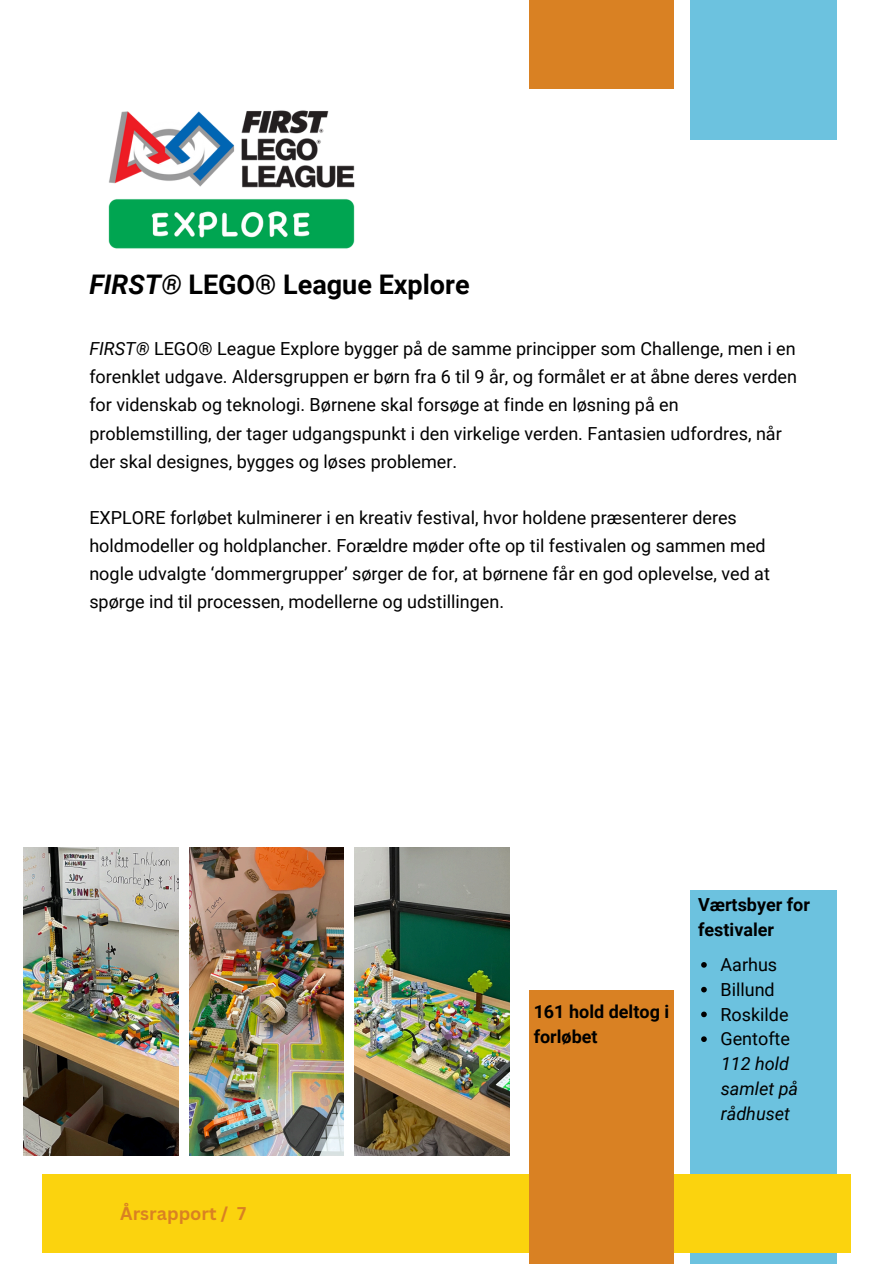
<style>
.page{position:relative;width:894px;height:1264px;background:#fff}
.page>*{position:absolute;margin:0;border:0;box-sizing:border-box;transform-origin:0 0}
.t1{font:700 27px "Roboto";color:#000}
.t2{font:18px/28.2px "Roboto";color:#000}
.t3{font:700 18px/24.8px "Roboto";color:#000}
.t4{font:italic 18px "Roboto";color:#000}
.t5{font:700 18px "Canva Sans";color:#d98123}
.s1{font-style:italic}
</style>
<div class="page">
<div style="left:689px;top:890px;width:146px;height:373px;background:#6cc2df"></div>
<img style="left:108px;top:110px;width:247px;height:139px">
<div style="left:42px;top:1174px;width:808px;height:78px;background:#fbd30e"></div>
<div style="left:529px;top:989px;width:144px;height:274px;background:#d98123"></div>
<div style="left:529px;top:0;width:144px;height:89px;background:#d98123"></div>
<div style="left:689px;top:0;width:146px;height:140px;background:#6cc2df"></div>
<svg style="left:701px;top:962px;width:5px;height:5px"></svg>
<svg style="left:701px;top:986px;width:5px;height:6px"></svg>
<svg style="left:701px;top:1011px;width:5px;height:6px"></svg>
<svg style="left:701px;top:1036px;width:5px;height:5px"></svg>
<img style="left:24px;top:847px;width:154px;height:308px">
<img style="left:189px;top:847px;width:154px;height:308px">
<img style="left:355px;top:847px;width:154px;height:308px">
<p class="t1" style="left:89px;top:269px;width:381px"><span class="s1">FIRST®</span> LEGO® League Explore</p>
<p class="t2" style="left:89px;top:335px;width:709px"><span class="s1">FIRST®</span> LEGO® League Explore bygger på de samme principper som Challenge, men i en forenklet udgave. Aldersgruppen er børn fra 6 til 9 år, og formålet er at åbne deres verden for videnskab og teknologi. Børnene skal forsøge at finde en løsning på en problemstilling, der tager udgangspunkt i den virkelige verden. Fantasien udfordres, når der skal designes, bygges og løses problemer.</p>
<p class="t2" style="left:89px;top:504px;width:682px">EXPLORE forløbet kulminerer i en kreativ festival, hvor holdene præsenterer deres holdmodeller og holdplancher. Forældre møder ofte op til festivalen og sammen med nogle udvalgte ‘dommergrupper’ sørger de for, at børnene får en god oplevelse, ved at spørge ind til processen, modellerne og udstillingen.</p>
<p class="t5" style="left:120px;top:1200px;width:127px">Årsrapport / 7</p>
<p class="t3" style="left:533px;top:999px;width:137px">161 hold deltog i forløbet</p>
<p class="t3" style="left:698px;top:892px;width:113px">Værtsbyer for festivaler</p>
<h1 class="t2" style="left:720px;top:950px;width:58px">Aarhus</h1>
<p class="t2" style="left:720px;top:975px;width:56px">Billund</p>
<p class="t2" style="left:720px;top:1000px;width:70px">Roskilde</p>
<p class="t2" style="left:720px;top:1025px;width:71px">Gentofte</p>
<h2 class="t4" style="left:720px;top:1053px;width:70px">112 hold</h2>
<p class="t4" style="left:720px;top:1078px;width:79px">samlet på</p>
<p class="t4" style="left:720px;top:1102px;width:71px">rådhuset</p>
</div>
